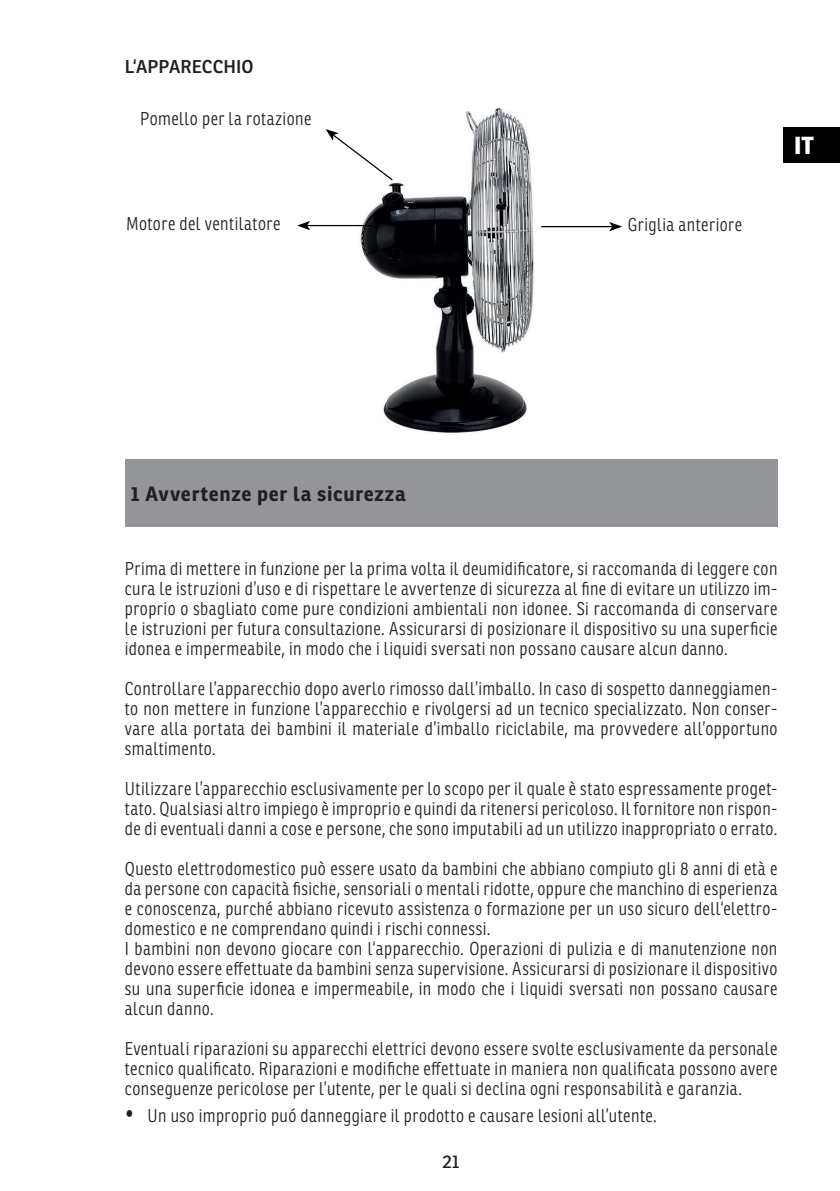
<style>
.page{position:relative;width:840px;height:1191px;background:#fff}
.page>*{position:absolute;margin:0;border:0;box-sizing:border-box;transform-origin:0 0}
.t1{font:800 24px "Ronnia Cond";color:#fff}
.t2{font:700 20px "Ronnia";letter-spacing:.04em;color:#231f20}
.t3{font:300 18px/20px "Ronnia Cond";letter-spacing:.025em;color:#231f20;text-align:justify}
.t4{font:600 18px "Ronnia";letter-spacing:.01em;color:#231f20}
.t5{font:18px "Ronnia";color:#231f20}
.s1{font-size:24px}
</style>
<div class="page">
<img style="left:309px;top:107px;width:301px;height:327px">
<div style="left:125px;top:459px;width:652px;height:67px;background:#939598"></div>
<svg style="left:325px;top:129px;width:69px;height:53px"></svg>
<hr style="left:541px;top:226px;width:71px;height:1px;background:#000001">
<svg style="left:608px;top:222px;width:13px;height:9px"></svg>
<hr style="left:307px;top:225px;width:64px;height:1px;background:#000001">
<svg style="left:297px;top:221px;width:13px;height:9px"></svg>
<div style="left:782px;top:127px;width:57px;height:36px;background:#000"></div>
<p class="t4" style="left:125px;top:56px;width:130px">L‘APPARECCHIO</p>
<p class="t3" style="left:140px;top:109px;width:173px">Pomello per la rotazione</p>
<p class="t3" style="left:126px;top:213px;width:156px">Motore del ventilatore</p>
<p class="t3" style="left:627px;top:215px;width:116px">Griglia anteriore</p>
<h1 class="t1" style="left:794px;top:130px;width:21px">IT</h1>
<p class="t2" style="left:130px;top:480px;width:277px">1 Avvertenze per la sicurezza</p>
<p class="t3" style="left:125px;top:558px;width:653px">Prima di mettere in funzione per la prima volta il deumidificatore, si raccomanda di leggere con cura le istruzioni d’uso e di rispettare le avvertenze di sicurezza al fine di evitare un utilizzo im&shy;proprio o sbagliato come pure condizioni ambientali non idonee. Si raccomanda di conservare le istruzioni per futura consultazione. Assicurarsi di posizionare il dispositivo su una superficie idonea e impermeabile, in modo che i liquidi sversati non possano causare alcun danno.</p>
<p class="t3" style="left:125px;top:678px;width:654px">Controllare l’apparecchio dopo averlo rimosso dall’imballo. In caso di sospetto danneggiamen&shy;to non mettere in funzione l’apparecchio e rivolgersi ad un tecnico specializzato. Non conser&shy;vare alla portata dei bambini il materiale d’imballo riciclabile, ma provvedere all’opportuno smaltimento.</p>
<p class="t3" style="left:125px;top:778px;width:653px">Utilizzare l’apparecchio esclusivamente per lo scopo per il quale è stato espressamente proget&shy;tato. Qualsiasi altro impiego è improprio e quindi da ritenersi pericoloso. Il fornitore non rispon&shy;de di eventuali danni a cose e persone, che sono imputabili ad un utilizzo inappropriato o errato.</p>
<p class="t3" style="left:125px;top:858px;width:654px;text-align:left">Questo elettrodomestico può essere usato da bambini che abbiano compiuto gli 8 anni di età e da persone con capacità fisiche, sensoriali o mentali ridotte, oppure che manchino di esperienza e conoscenza, purché abbiano ricevuto assistenza o formazione per un uso sicuro dell‘elettro&shy;domestico e ne comprendano quindi i rischi connessi.<br>I bambini non devono giocare con l‘apparecchio. Operazioni di pulizia e di manutenzione non devono essere effettuate da bambini senza supervisione. Assicurarsi di posizionare il dispositivo su una superficie idonea e impermeabile, in modo che i liquidi sversati non possano causare alcun danno.</p>
<p class="t3" style="left:125px;top:1038px;width:653px">Eventuali riparazioni su apparecchi elettrici devono essere svolte esclusivamente da personale tecnico qualificato. Riparazioni e modifiche effettuate in maniera non qualificata possono avere conseguenze pericolose per l’utente, per le quali si declina ogni responsabilità e garanzia.</p>
<p class="t3" style="left:125px;top:1106px;width:533px"><span class="s1">•</span> Un uso improprio puó danneggiare il prodotto e causare lesioni all’utente.</p>
<p class="t5" style="left:442px;top:1150px;width:19px">21</p>
</div>
